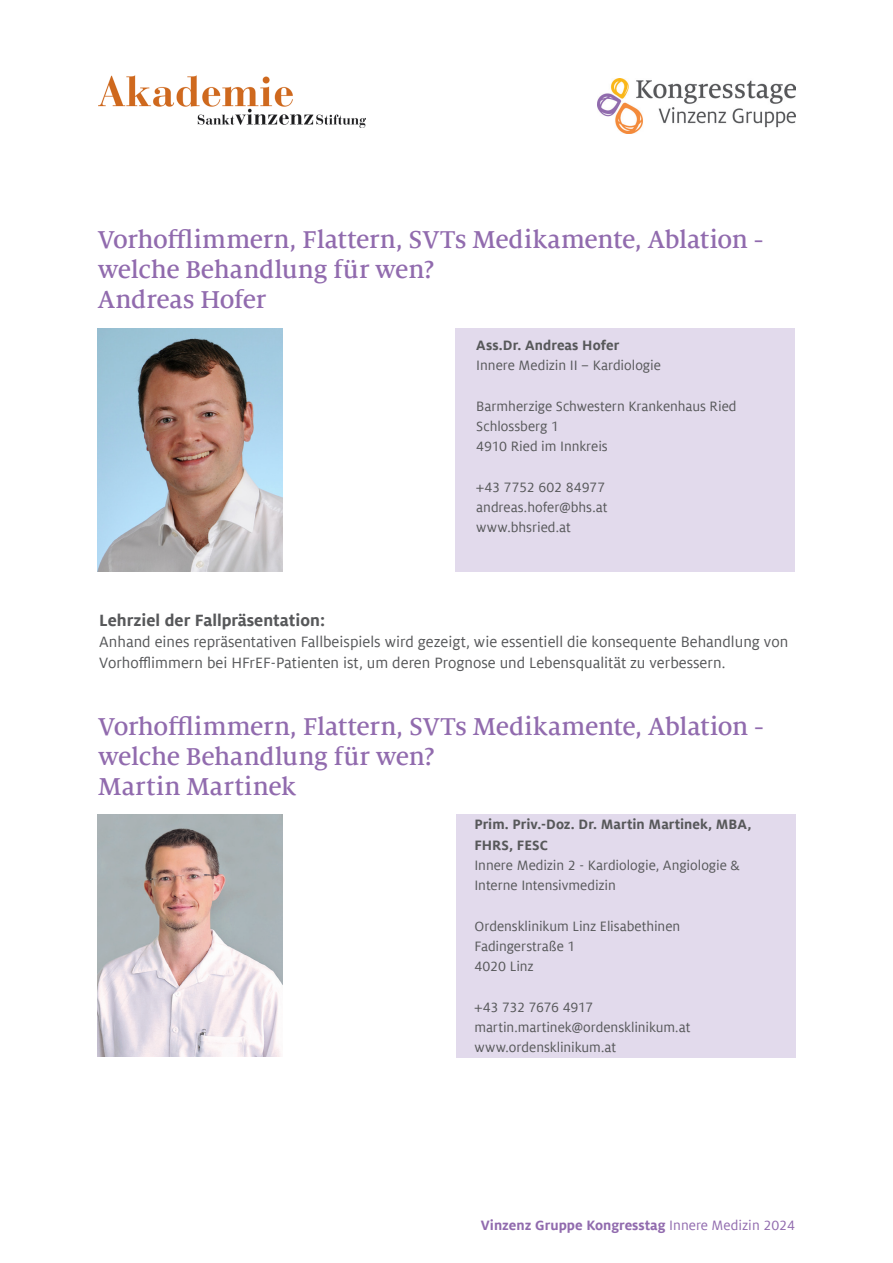
<style>
.page{position:relative;width:893px;height:1263px;background:#fff}
.page>*{position:absolute;margin:0;border:0;box-sizing:border-box;transform-origin:0 0}
.t1{font:500 27px/30px "Milo Serif Offc Pro";letter-spacing:-.01em;color:#916bae}
.t2{font:700 18px "Milo Offc Pro";color:#57585a}
.t3{font:16.5px/21px "Milo Offc Pro";color:#57585a}
.t4{font:15px/20.2px "Milo Offc Pro";letter-spacing:-.005em;color:#57585a}
.t5{font:700 15px/20.2px "Milo Offc Pro";color:#57585a}
.t6{font:700 15px "Milo Offc Pro";color:#916bae}
.s1{font-weight:400}
</style>
<div class="page">
<img style="left:99px;top:75px;width:266px;height:53px">
<img style="left:597px;top:78px;width:198px;height:55px">
<img style="left:98px;top:328px;width:185px;height:243px">
<div style="left:455px;top:328px;width:340px;height:243px;background:#e2daec"></div>
<img style="left:98px;top:814px;width:185px;height:243px">
<div style="left:456px;top:814px;width:339px;height:243px;background:#e2daec"></div>
<h1 class="t1" style="left:98px;top:225px;width:667px">Vorhofflimmern, Flattern, SVTs Medikamente, Ablation - welche Behandlung für wen?<br>Andreas Hofer</h1>
<p class="t5" style="left:476px;top:335px;width:145px">Ass.Dr. Andreas Hofer</p>
<p class="t4" style="left:476px;top:355px;width:186px">Innere Medizin II – Kardiologie</p>
<p class="t4" style="left:476px;top:396px;width:262px">Barmherzige Schwestern Krankenhaus Ried<br>Schlossberg 1<br>4910 Ried im Innkreis</p>
<p class="t4" style="left:476px;top:477px;width:133px">+43 7752 602 84977 andreas.hofer@bhs.at www.bhsried.at</p>
<p class="t2" style="left:99px;top:610px;width:227px">Lehrziel der Fallpräsentation:</p>
<p class="t3" style="left:99px;top:631px;width:690px">Anhand eines repräsentativen Fallbeispiels wird gezeigt, wie essentiell die konsequente Behandlung von<br>Vorhofflimmern bei HFrEF-Patienten ist, um deren Prognose und Lebensqualität zu verbessern.</p>
<h1 class="t1" style="left:98px;top:711px;width:667px">Vorhofflimmern, Flattern, SVTs Medikamente, Ablation - welche Behandlung für wen?<br>Martin Martinek</h1>
<p class="t5" style="left:474px;top:814px;width:279px">Prim. Priv.-Doz. Dr. Martin Martinek, MBA,<br>FHRS, FESC</p>
<p class="t4" style="left:474px;top:855px;width:267px">Innere Medizin 2 - Kardiologie, Angiologie &amp;<br>Interne Intensivmedizin</p>
<p class="t4" style="left:474px;top:916px;width:207px">Ordensklinikum Linz Elisabethinen<br>Fadingerstraße 1<br>4020 Linz</p>
<p class="t4" style="left:474px;top:997px;width:217px">+43 732 7676 4917 martin.martinek@ordensklinikum.at www.ordensklinikum.at</p>
<p class="t6" style="left:481px;top:1217px;width:316px">Vinzenz Gruppe Kongresstag <span class="s1">Innere Medizin 2024</span></p>
</div>
